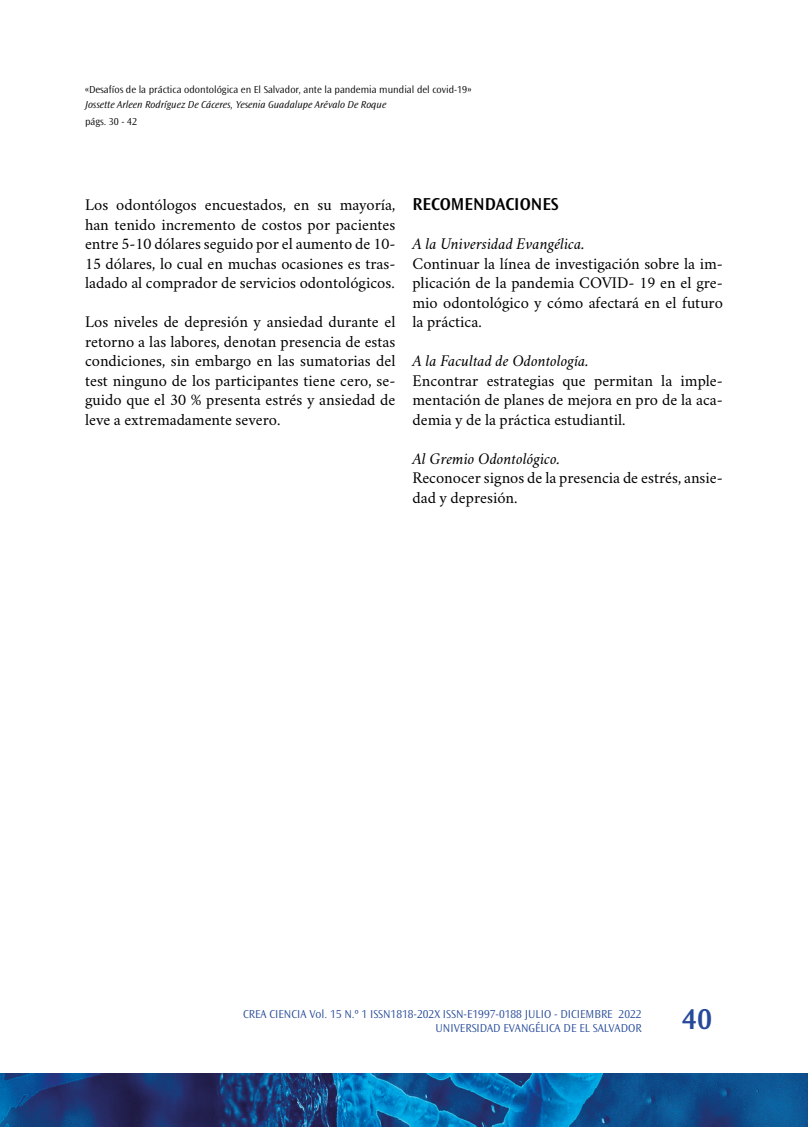
<style>
.page{position:relative;width:808px;height:1127px;background:#fff}
.page>*{position:absolute;margin:0;border:0;box-sizing:border-box;transform-origin:0 0}
.t1{font:600 30px "Ocean Sans Std";color:#264a99}
.t2{font:600 18px "Ocean Sans Std";color:#000}
.t3{font:16.5px/19.5px "Crimson";color:#000;text-align:justify}
.t4{font:italic 16.5px "Crimson";color:#000}
.t5{font:300 12px/13.5px "Ocean Sans Std";color:#264a99;text-align:right}
.t6{font:300 10.5px "Ocean Sans Std";color:#000}
.t7{font:italic 300 10.5px "Ocean Sans Std";color:#000}
</style>
<div class="page">
<svg style="left:0;top:1073px;width:808px;height:54px;background:#124f8b"></svg>
<p class="t6" style="left:85px;top:83px;width:388px">«Desafíos de la práctica odontológica en El Salvador, ante la pandemia mundial del covid-19»</p>
<p class="t7" style="left:85px;top:98px;width:303px">Jossette Arleen Rodríguez De Cáceres, Yesenia Guadalupe Arévalo De Roque</p>
<p class="t6" style="left:85px;top:116px;width:54px">págs. 30 - 42</p>
<p class="t3" style="left:85px;top:193px;width:312px">Los odontólogos encuestados, en su mayoría, han tenido incremento de costos por pacientes entre 5-10 dólares seguido por el aumento de 10- 15 dólares, lo cual en muchas ocasiones es tras&shy;ladado al comprador de servicios odontológicos.</p>
<p class="t3" style="left:85px;top:310px;width:312px">Los niveles de depresión y ansiedad durante el retorno a las labores, denotan presencia de estas condiciones, sin embargo en las sumatorias del test ninguno de los participantes tiene cero, se&shy;guido que el 30 % presenta estrés y ansiedad de leve a extremadamente severo.</p>
<p class="t2" style="left:412px;top:194px;width:148px">RECOMENDACIONES</p>
<p class="t4" style="left:412px;top:233px;width:174px">A la Universidad Evangélica.</p>
<p class="t3" style="left:412px;top:251px;width:312px">Continuar la línea de investigación sobre la im&shy;plicación de la pandemia COVID- 19 en el gre&shy;mio odontológico y cómo afectará en el futuro la práctica.</p>
<p class="t4" style="left:412px;top:350px;width:178px">A la Facultad de Odontología.</p>
<p class="t3" style="left:412px;top:368px;width:312px">Encontrar estrategias que permitan la imple&shy;mentación de planes de mejora en pro de la aca&shy;demia y de la práctica estudiantil.</p>
<p class="t4" style="left:412px;top:448px;width:149px">Al Gremio Odontológico.</p>
<p class="t3" style="left:412px;top:466px;width:312px">Reconocer signos de la presencia de estrés, ansie&shy;dad y depresión.</p>
<p class="t5" style="left:243px;top:1007px;width:400px">CREA CIENCIA Vol. 15 N.º 1 ISSN1818-202X ISSN-E1997-0188 JULIO - DICIEMBRE 2022<br>UNIVERSIDAD EVANGÉLICA DE EL SALVADOR</p>
<h1 class="t1" style="left:682px;top:1002px;width:32px">40</h1>
</div>
